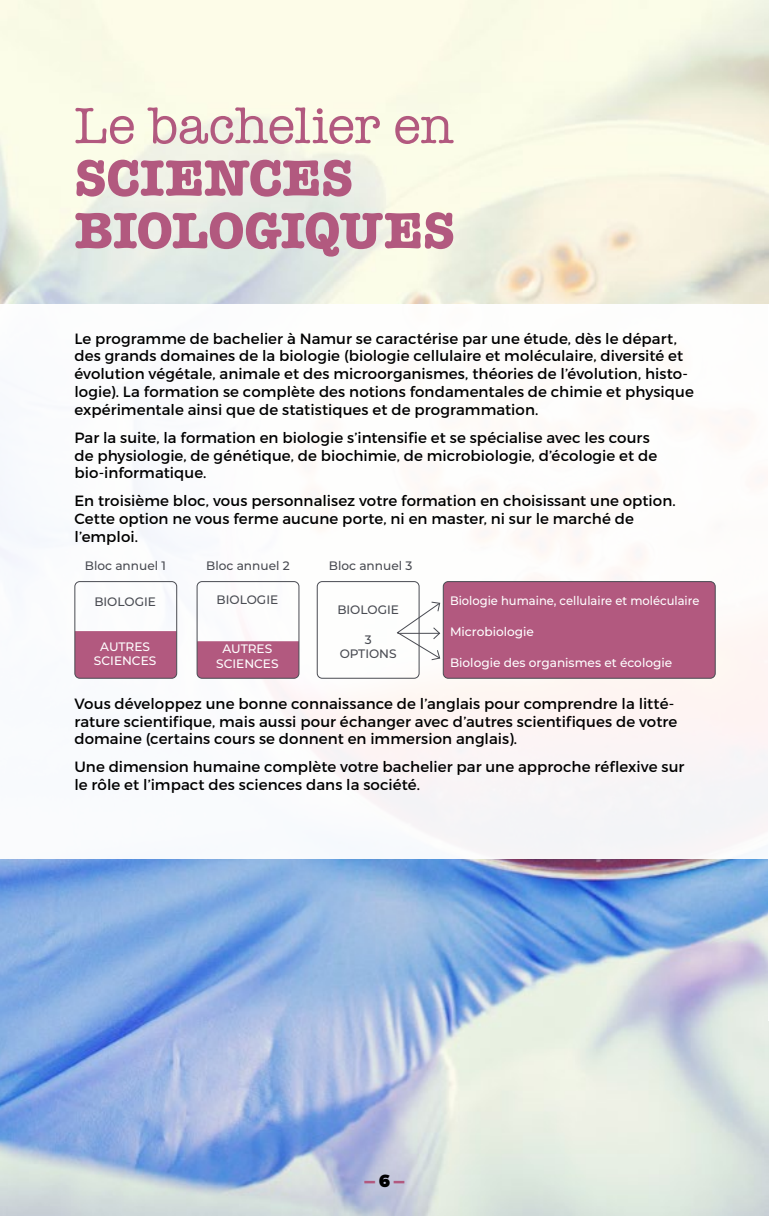
<style>
.page{position:relative;width:769px;height:1216px;background:#fff}
.page>*{position:absolute;margin:0;border:0;box-sizing:border-box;transform-origin:0 0}
.t1{font:700 52.5px/52.5px "American Typewriter";letter-spacing:-.005em;color:#b2597f}
.t2{font:52.5px "American Typewriter";letter-spacing:-.01em;color:#b2597f}
.t3{font:900 17.5px "Montserrat";color:#b2597f}
.t4{font:14.88px/17.8px "Montserrat";letter-spacing:.005em;color:#000}
.t5{font:500 12.25px/14.7px "Montserrat";color:#fff;text-align:center}
.t6{font:500 12.25px/14.7px "Montserrat";color:#494b52;text-align:center}
.t7{font:500 12.25px "Montserrat";color:#fff;scale:.94 1}
.s1{color:#000}
</style>
<div class="page">
<img style="left:0;top:0;width:769px;height:1215px">
<div style="left:0;top:304px;width:769px;height:554px;background:#fff"></div>
<div style="left:317px;top:581px;width:102px;height:97px;border:1px solid #494b52;border-radius:5px"></div>
<svg style="left:396px;top:601px;width:45px;height:59px"></svg>
<svg style="left:74px;top:581px;width:104px;height:97px"></svg>
<div style="left:197px;top:641px;width:102px;height:37px;background:#b2597f"></div>
<div style="left:74px;top:581px;width:103px;height:97px;border:1px solid #494b52;border-radius:5px"></div>
<div style="left:443px;top:581px;width:272px;height:97px;background:#b2597f;border-radius:5px"></div>
<div style="left:443px;top:581px;width:273px;height:97px;border:1px solid #494b52;border-radius:5px"></div>
<div style="left:197px;top:581px;width:102px;height:97px;border:1px solid #494b52;border-radius:5px"></div>
<h1 class="t2" style="left:74px;top:85px;width:381px">Le bachelier en</h1>
<h1 class="t1" style="left:74px;top:149px;width:382px">SCIENCES<br>BIOLOGIQUES</h1>
<p class="t4" style="left:74px;top:329px;width:621px">Le programme de bachelier à Namur se caractérise par une étude, dès le départ, des grands domaines de la biologie (biologie cellulaire et moléculaire, diversité et évolution végétale, animale et des microorganismes, théories de l’évolution, histo&shy;logie). La formation se complète des notions fondamentales de chimie et physique expérimentale ainsi que de statistiques et de programmation.</p>
<p class="t4" style="left:74px;top:428px;width:584px">Par la suite, la formation en biologie s’intensifie et se spécialise avec les cours de physiologie, de génétique, de biochimie, de microbiologie, d’écologie et de bio-informatique.</p>
<p class="t4" style="left:74px;top:492px;width:603px">En troisième bloc, vous personnalisez votre formation en choisissant une option.<br>Cette option ne vous ferme aucune porte, ni en master, ni sur le marché de l’emploi.</p>
<p class="t6" style="left:85px;top:557px;width:82px">Bloc annuel 1</p>
<p class="t6" style="left:206px;top:557px;width:85px">Bloc annuel 2</p>
<p class="t6" style="left:329px;top:557px;width:85px">Bloc annuel 3</p>
<p class="t6" style="left:94px;top:594px;width:63px">BIOLOGIE</p>
<p class="t5" style="left:94px;top:638px;width:64px">AUTRES<br>SCIENCES</p>
<p class="t6" style="left:217px;top:591px;width:63px">BIOLOGIE</p>
<p class="t6" style="left:337px;top:602px;width:63px">BIOLOGIE</p>
<p class="t6" style="left:340px;top:631px;width:58px">3<br>OPTIONS</p>
<p class="t5" style="left:216px;top:641px;width:64px">AUTRES<br>SCIENCES</p>
<p class="t7" style="left:450px;top:592px;width:267px">Biologie humaine, cellulaire et moléculaire</p>
<p class="t5" style="left:450px;top:624px;width:86px">Microbiologie</p>
<p class="t5" style="left:450px;top:655px;width:224px">Biologie des organismes et écologie</p>
<p class="t4" style="left:74px;top:694px;width:604px">Vous développez une bonne connaissance de l’anglais pour comprendre la litté&shy;rature scientifique, mais aussi pour échanger avec d’autres scientifiques de votre domaine (certains cours se donnent en immersion anglais).</p>
<p class="t4" style="left:74px;top:758px;width:611px">Une dimension humaine complète votre bachelier par une approche réflexive sur le rôle et l’impact des sciences dans la société.</p>
<p class="t3" style="left:364px;top:1169px;width:42px">—<span class="s1">6</span>—</p>
</div>
